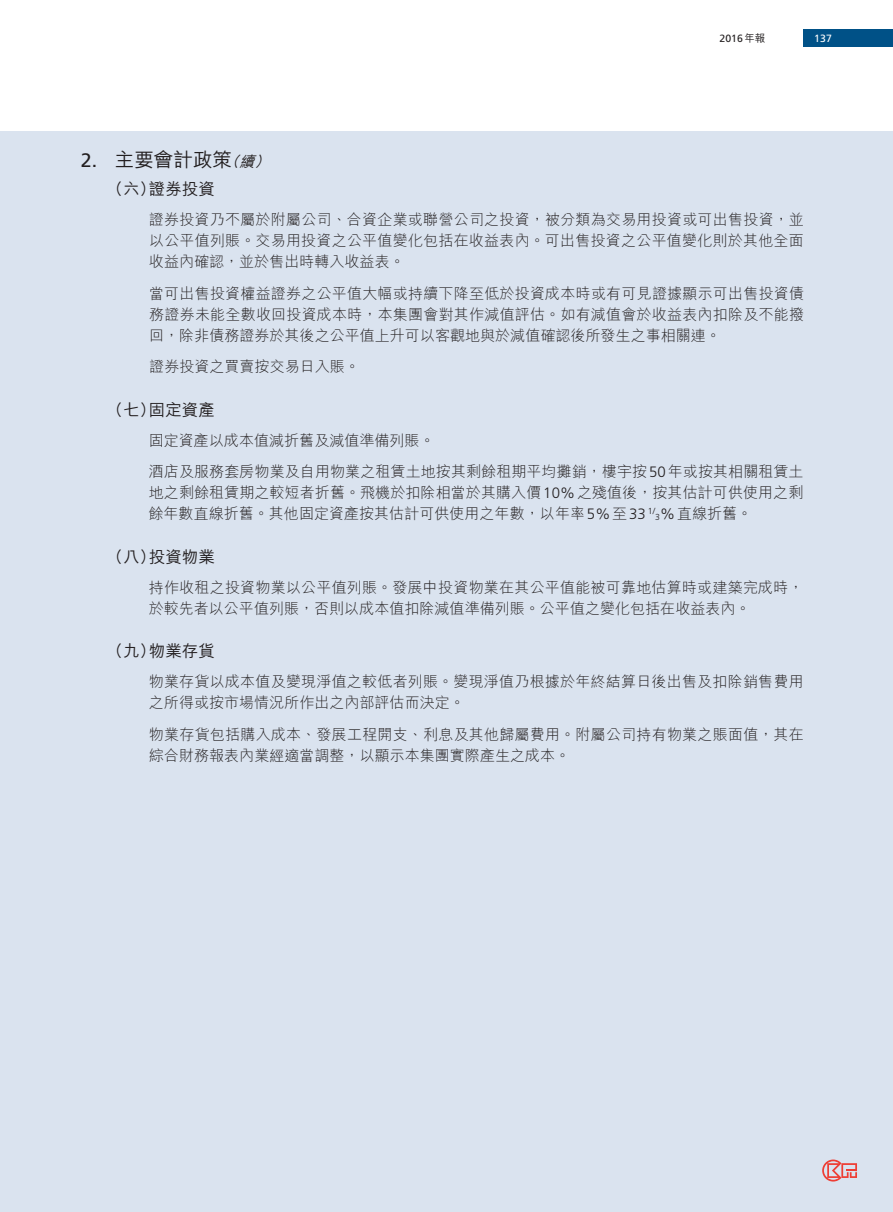
<style>
.page{position:relative;width:893px;height:1212px;background:#fff}
.page>*{position:absolute;margin:0;border:0;box-sizing:border-box;transform-origin:0 0}
.t1{font:500 19.5px "M Hei HK";letter-spacing:.005em;color:#231f20}
.t2{font:500 16.5px "M Hei HK";letter-spacing:.005em;color:#231f20}
.t3{font:300 15px/21px "M Hei HK";letter-spacing:.005em;color:#231f20}
.t4{font:10.5px "Frutiger";color:#231f20}
.t5{font:10.5px "Frutiger";color:#fff}
.s1{font-family:"M Hei HK";font-weight:500}
.s2{font-family:"Frutiger";font-weight:400}
.s3{font-style:italic;font-size:15px}
.s4{font-family:"Frutiger"}
.s5{font-family:"Frutiger";font-size:8.7px}
</style>
<div class="page">
<div style="left:0;top:132px;width:893px;height:1080px;background:#dae3ef"></div>
<div style="left:803px;top:30px;width:90px;height:17px;background:#005187"></div>
<svg style="left:822px;top:1159px;width:35px;height:22px"></svg>
<p class="t4" style="left:720px;top:33px;width:47px">2016<span class="s1">年報</span></p>
<p class="t5" style="left:814px;top:33px;width:19px">137</p>
<h1 class="t1" style="left:81px;top:145px;width:195px"><span class="s2">2.</span> 主要會計政策<span class="s3">（續）</span></h1>
<p class="t2" style="left:107px;top:177px;width:110px">（六）證券投資</p>
<p class="t3" style="left:149px;top:209px;width:657px;text-align:justify">證券投資乃不屬於附屬公司、合資企業或聯營公司之投資，被分類為交易用投資或可出售投資，並以公平值列賬。交易用投資之公平值變化包括在收益表內。可出售投資之公平值變化則於其他全面收益內確認，並於售出時轉入收益表。</p>
<p class="t3" style="left:149px;top:282px;width:657px;text-align:justify">當可出售投資權益證券之公平值大幅或持續下降至低於投資成本時或有可見證據顯示可出售投資債務證券未能全數收回投資成本時，本集團會對其作減值評估。如有減值會於收益表內扣除及不能撥回，除非債務證券於其後之公平值上升可以客觀地與於減值確認後所發生之事相關連。</p>
<p class="t3" style="left:149px;top:356px;width:212px">證券投資之買賣按交易日入賬。</p>
<p class="t2" style="left:107px;top:398px;width:110px">（七）固定資產</p>
<p class="t3" style="left:149px;top:424px;width:656px;line-height:31.5px">固定資產以成本值減折舊及減值準備列賬。<br>酒店及服務套房物業及自用物業之租賃土地按其剩餘租期平均攤銷，樓宇按<span class="s4">50</span>年或按其相關租賃土</p>
<p class="t3" style="left:149px;top:482px;width:656px">地之剩餘租賃期之較短者折舊。飛機於扣除相當於其購入價<span class="s4">10%</span>之殘值後，按其估計可供使用之剩餘年數直線折舊。其他固定資產按其估計可供使用之年數，以年率<span class="s4">5%</span>至<span class="s4">33</span> <sup>1/</sup><span class="s5">3</span><span class="s4">%</span>直線折舊。</p>
<p class="t2" style="left:107px;top:545px;width:110px">（八）投資物業</p>
<p class="t3" style="left:149px;top:576px;width:656px">持作收租之投資物業以公平值列賬。發展中投資物業在其公平值能被可靠地估算時或建築完成時，於較先者以公平值列賬，否則以成本值扣除減值準備列賬。公平值之變化包括在收益表內。</p>
<p class="t2" style="left:107px;top:639px;width:110px">（九）物業存貨</p>
<p class="t3" style="left:149px;top:671px;width:656px">物業存貨以成本值及變現淨值之較低者列賬。變現淨值乃根據於年終結算日後出售及扣除銷售費用之所得或按市場情況所作出之內部評估而決定。</p>
<p class="t3" style="left:149px;top:723px;width:656px">物業存貨包括購入成本、發展工程開支、利息及其他歸屬費用。附屬公司持有物業之賬面值，其在綜合財務報表內業經適當調整，以顯示本集團實際產生之成本。</p>
</div>
